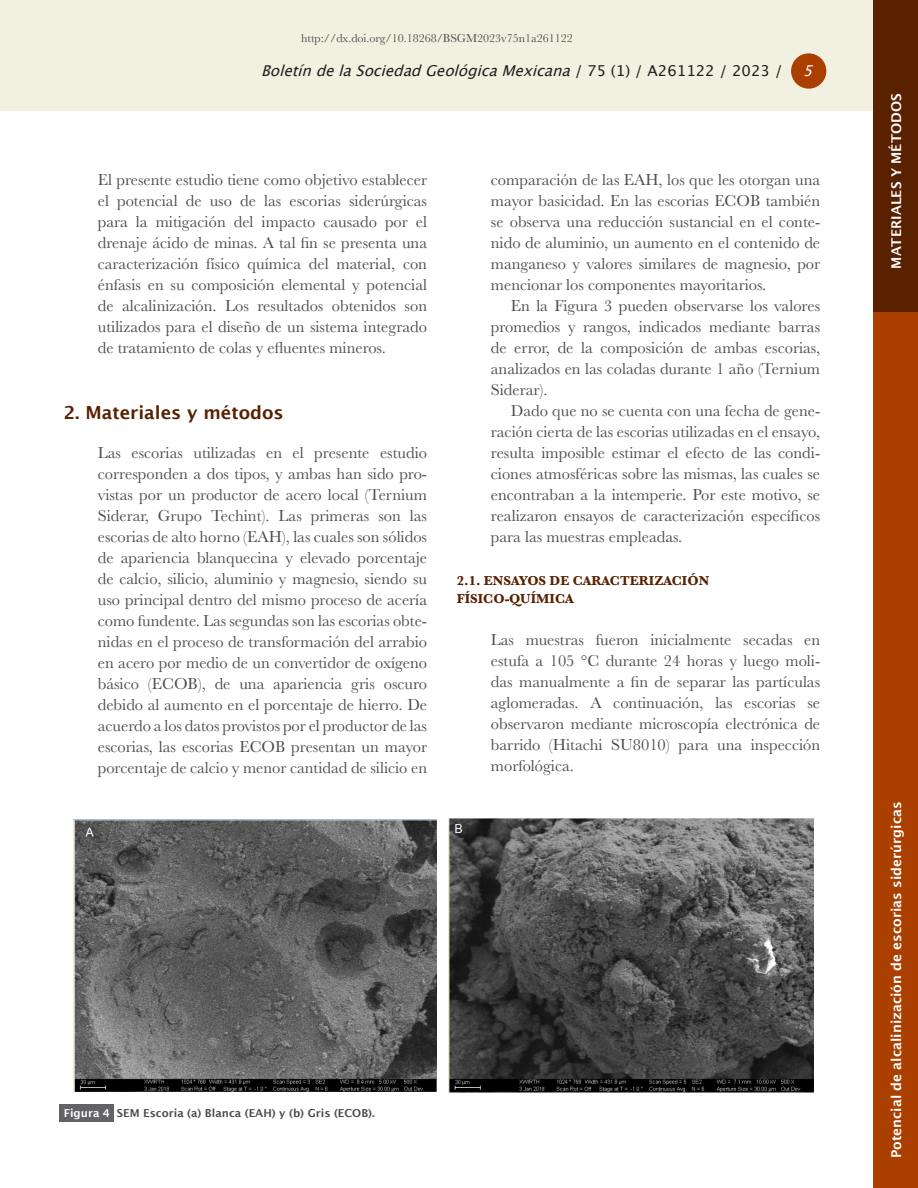
<style>
.page{position:relative;width:918px;height:1188px;background:#fff}
.page>*{position:absolute;margin:0;border:0;box-sizing:border-box;transform-origin:0 0}
.Jerarquía_1{font:600 18px "Lucida Sans";color:#592100}
.Texto_general{font:16.5px/21px "Baskerville";color:#4b4c4d;text-align:justify}
.t1{font:italic 15px "Lucida Grande";color:#231f20}
.t2{font:15px "Lucida Grande";color:#231f20}
.t3{font:italic 15px "Lucida Grande";color:#fff}
.Sección{font:600 13.5px "Lucida Sans";color:#fff}
.Jerarquía_2{font:700 13.5px "Baskerville";color:#592100}
.t4{font:12px "Baskerville";color:#4b4c4d}
.Pie_de_figura{font:600 10.95px "Lucida Sans";color:#4b4c4d}
.Pie_de_figura__númer{font:600 10.95px "Lucida Sans";color:#fff}
</style>
<div class="page">
<div style="left:874px;top:311px;width:44px;height:877px;background:#ab3f00"></div>
<div style="left:0;top:0;width:874px;height:111px;background:#f2f0e0"></div>
<div style="left:791px;top:53px;width:35px;height:36px;background:#ab3f00;border-radius:50%"></div>
<div style="left:874px;top:0;width:44px;height:311px;background:#592100"></div>
<img style="left:74px;top:820px;width:363px;height:272px">
<div style="left:60px;top:1104px;width:54px;height:17px;background:#636366"></div>
<img style="left:448px;top:819px;width:366px;height:274px">
<p class="t4" style="left:301px;top:30px;width:273px">http://dx.doi.org/10.18268/BSGM2023v75n1a261122</p>
<p class="t1" style="left:261px;top:62px;width:318px">BoletíndelaSociedadGeológicaMexicana</p>
<p class="t2" style="left:575px;top:62px;width:209px">/ 75 (1) / A261122 / 2023 /</p>
<p class="t3" style="left:803px;top:62px;width:19px">5</p>
<p class="Texto_general" style="left:98px;top:169px;width:331px">El presente estudio tiene como objetivo establecer el potencial de uso de las escorias siderúrgicas para la mitigación del impacto causado por el drenaje ácido de minas. A tal fin se presenta una caracterización físico química del material, con énfasis en su composición elemental y potencial de alcalinización. Los resultados obtenidos son utilizados para el diseño de un sistema integrado de tratamiento de colas y efluentes mineros.</p>
<p class="Jerarquía_1" style="left:64px;top:402px;width:222px">2. Materiales y métodos</p>
<p class="Texto_general" style="left:98px;top:442px;width:331px">Las escorias utilizadas en el presente estudio corresponden a dos tipos, y ambas han sido pro&shy;vistas por un productor de acero local (Ternium Siderar, Grupo Techint). Las primeras son las escorias de alto horno (EAH), las cuales son sólidos de apariencia blanquecina y elevado porcentaje de calcio, silicio, aluminio y magnesio, siendo su uso principal dentro del mismo proceso de acería como fundente. Las segundas son las escorias obte&shy;nidas en el proceso de transformación del arrabio en acero por medio de un convertidor de oxígeno básico (ECOB), de una apariencia gris oscuro debido al aumento en el porcentaje de hierro. De acuerdo a los datos provistos por el productor de las escorias, las escorias ECOB presentan un mayor porcentaje de calcio y menor cantidad de silicio en</p>
<p class="Texto_general" style="left:491px;top:169px;width:331px">comparación de las EAH, los que les otorgan una mayor basicidad. En las escorias ECOB también se observa una reducción sustancial en el conte&shy;nido de aluminio, un aumento en el contenido de manganeso y valores similares de magnesio, por mencionar los componentes mayoritarios.</p>
<p class="Texto_general" style="left:491px;top:295px;width:331px;text-indent:20px">En la Figura 3 pueden observarse los valores promedios y rangos, indicados mediante barras de error, de la composición de ambas escorias, analizados en las coladas durante 1 año (Ternium Siderar).</p>
<p class="Texto_general" style="left:491px;top:400px;width:331px;text-indent:20px">Dado que no se cuenta con una fecha de gene&shy;ración cierta de las escorias utilizadas en el ensayo, resulta imposible estimar el efecto de las condi&shy;ciones atmosféricas sobre las mismas, las cuales se encontraban a la intemperie. Por este motivo, se realizaron ensayos de caracterización específicos para las muestras empleadas.</p>
<p class="Jerarquía_2" style="left:457px;top:572px;width:254px">2.1. ENSAYOS DE CARACTERIZACIÓN</p>
<p class="Jerarquía_2" style="left:457px;top:590px;width:118px">FÍSICO-QUÍMICA</p>
<p class="Texto_general" style="left:491px;top:630px;width:331px">Las muestras fueron inicialmente secadas en estufa a 105 °C durante 24 horas y luego moli&shy;das manualmente a fin de separar las partículas aglomeradas. A continuación, las escorias se observaron mediante microscopía electrónica de barrido (Hitachi SU8010) para una inspección morfológica.</p>
<p class="Pie_de_figura__númer" style="left:64px;top:1107px;width:48px">Figura 4</p>
<p class="Pie_de_figura" style="left:117px;top:1107px;width:259px">SEM Escoria (a) Blanca (EAH) y (b) Gris (ECOB).</p>
<p class="Sección" style="left:889px;top:269px;width:177px;rotate:-90deg">MATERIALES Y MÉTODOS</p>
<p class="Sección" style="left:889px;top:1158px;width:358px;rotate:-90deg">Potencial de alcalinización de escorias siderúrgicas</p>
</div>
